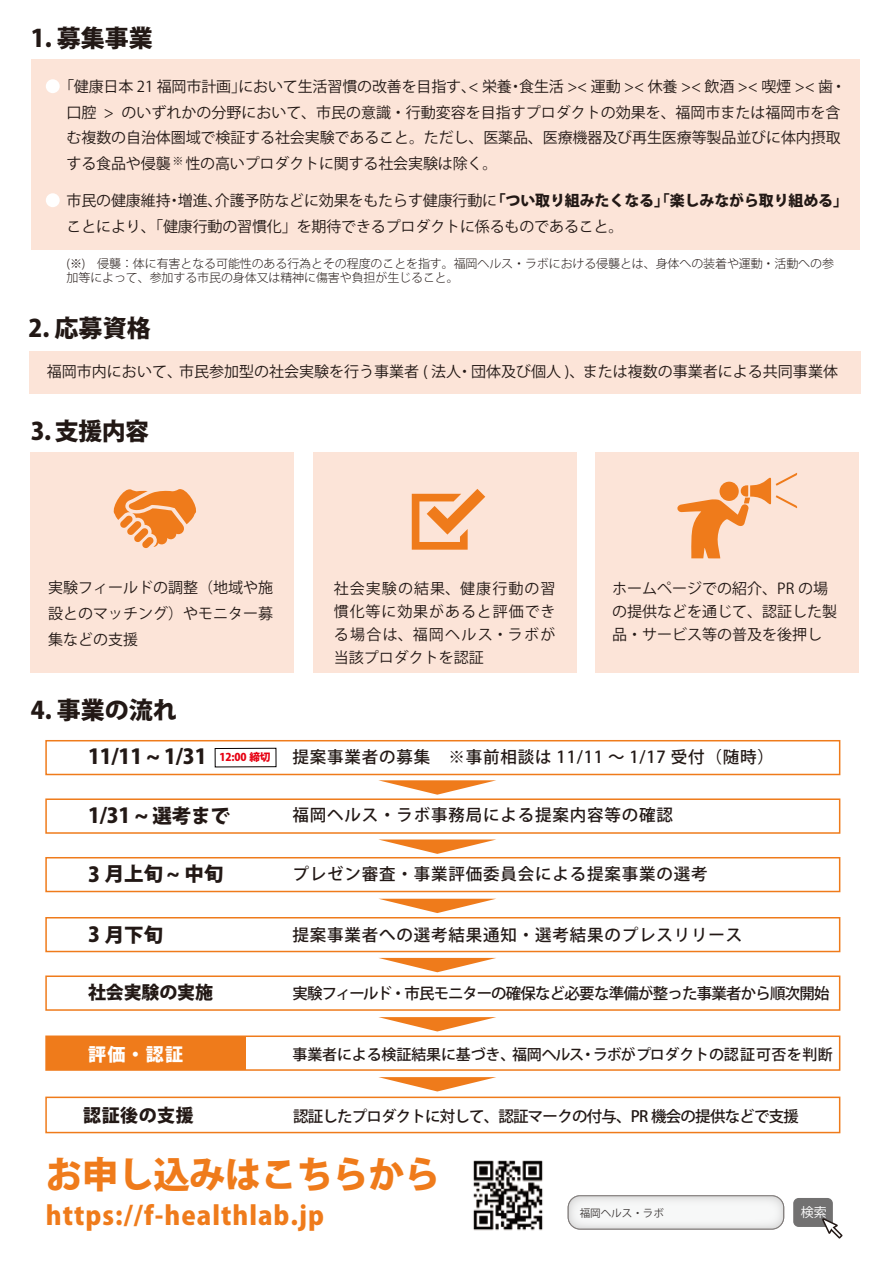
<style>
.page{position:relative;width:893px;height:1263px;background:#fff}
.page>*{position:absolute;margin:0;border:0;box-sizing:border-box;transform-origin:0 0}
.t1{font:800 36.6px "Koz Go Pr 6 N";letter-spacing:-.02em;color:#ef7b1b}
.t2{font:800 25.8px "Koz Go Pr 6 N";letter-spacing:.04em;color:#ef7b1b}
.t3{font:800 24px "Koz Go Pr 6 N";color:#221815}
.t4{font:800 20.55px "Koz Go Pr 6 N";letter-spacing:-.01em;color:#221815}
.t5{font:800 19.5px "Koz Go Pr 6 N";letter-spacing:-.01em;color:#221815}
.t6{font:800 18px "Koz Go Pr 6 N";letter-spacing:-.01em;color:#221815}
.t7{font:800 18px "Koz Go Pr 6 N";color:#fff}
.t8{font:500 16.5px "Koz Go Pr 6 N";letter-spacing:.05em;color:#221815}
.t9{font:500 15.45px "Koz Go Pr 6 N";letter-spacing:-.05em;color:#221815}
.t10{font:15px/22.8px "Koz Go Pr 6 N";color:#221815}
.t11{font:500 15px "Koz Go Pr 6 N";letter-spacing:-.01em;color:#221815}
.t12{font:13.05px "Koz Go Pr 6 N";color:#fff}
.t13{font:300 12px/14.5px "Koz Go Pr 6 N";letter-spacing:-.01em;color:#221815}
.t14{font:300 11.1px "Koz Go Pr 6 N";color:#221815}
.t15{font:10.65px "Koz Go Pr 6 N";letter-spacing:-.005em;color:#3e3a39}
.t16{font:800 10.65px "Koz Go Pr 6 N";color:#e60012}
.s1{font-weight:800}
.s2{font-size:19.5px}
.s3{font-size:20.55px}
</style>
<div class="page">
<div style="left:568px;top:1196px;width:216px;height:33px;background:linear-gradient(to right,#f2f3f3,#f2f3f3);border-radius:12px"></div>
<div style="left:568px;top:1195px;width:216px;height:34px;border:1px solid #c2c1c1;border-radius:12px"></div>
<div style="left:793px;top:1198px;width:40px;height:29px;background:#727171;border-radius:6px"></div>
<svg style="left:822px;top:1214px;width:21px;height:25px"></svg>
<div style="left:29px;top:351px;width:831px;height:42px;background:#fce4d8"></div>
<div style="left:31px;top:60px;width:829px;height:190px;background:#fce4d8"></div>
<div style="left:46px;top:79px;width:14px;height:14px;background:#fff;border-radius:50%"></div>
<div style="left:46px;top:193px;width:14px;height:14px;background:#fff;border-radius:50%"></div>
<img style="left:473px;top:1160px;width:70px;height:71px">
<div style="left:30px;top:453px;width:264px;height:220px;background:#fce4d8"></div>
<div style="left:313px;top:453px;width:263px;height:220px;background:#fce4d8"></div>
<div style="left:595px;top:453px;width:264px;height:220px;background:#fce4d8"></div>
<svg style="left:677px;top:473px;width:120px;height:85px"></svg>
<svg style="left:412px;top:489px;width:73px;height:61px"></svg>
<svg style="left:113px;top:489px;width:83px;height:59px"></svg>
<div style="left:46px;top:1036px;width:200px;height:34px;background:#ef7b1b"></div>
<svg style="left:378px;top:780px;width:118px;height:15px"></svg>
<svg style="left:378px;top:839px;width:118px;height:15px"></svg>
<div style="left:45px;top:740px;width:795px;height:35px;border:2px solid #ef7b1b"></div>
<div style="left:45px;top:798px;width:795px;height:36px;border:2px solid #ef7b1b"></div>
<div style="left:45px;top:857px;width:795px;height:35px;border:2px solid #ef7b1b"></div>
<svg style="left:380px;top:899px;width:115px;height:14px"></svg>
<svg style="left:379px;top:958px;width:117px;height:14px"></svg>
<svg style="left:378px;top:1017px;width:118px;height:14px"></svg>
<svg style="left:378px;top:1077px;width:118px;height:14px"></svg>
<div style="left:45px;top:1096px;width:795px;height:37px;border:2px solid #ef7b1b"></div>
<div style="left:45px;top:917px;width:795px;height:35px;border:2px solid #ef7b1b"></div>
<div style="left:215px;top:748px;width:61px;height:19px;border:1px solid #040000"></div>
<div style="left:45px;top:975px;width:795px;height:36px;border:2px solid #ef7b1b"></div>
<div style="left:45px;top:1035px;width:795px;height:36px;border:2px solid #ef7b1b"></div>
<h3 class="t3" style="left:31px;top:25px;width:123px">1. 募集事業</h3>
<p class="t10" style="left:67px;top:75px;width:781px;line-height:25.5px;text-indent:-8px">「健康日本 21 福岡市計画」において生活習慣の改善を目指す、&lt; 栄養・食生活 &gt;&lt; 運動 &gt;&lt; 休養 &gt;&lt; 飲酒 &gt;&lt; 喫煙 &gt;&lt; 歯・口腔 &gt; のいずれかの分野において、市民の意識・行動変容を目指すプロダクトの効果を、福岡市または福岡市を含む複数の自治体圏域で検証する社会実験であること。ただし、医薬品、医療機器及び再生医療等製品並びに体内摂取する食品や侵襲　性の高いプロダクトに関する社会実験は除く。</p>
<p class="t10" style="left:67px;top:189px;width:783px;line-height:25.5px">市民の健康維持・増進、介護予防などに効果をもたらす健康行動に<span class="s1">「つい取り組みたくなる」「楽しみながら取り組める」</span>ことにより、「健康行動の習慣化」を期待できるプロダクトに係るものであること。</p>
<p class="t14" style="left:172px;top:154px;width:13px">※</p>
<p class="t13" style="left:67px;top:256px;width:769px">(※)　侵襲：体に有害となる可能性のある行為とその程度のことを指す。福岡ヘルス・ラボにおける侵襲とは、身体への装着や運動・活動への参加等によって、参加する市民の身体又は精神に傷害や負担が生じること。</p>
<h3 class="t3" style="left:29px;top:315px;width:124px">2. 応募資格</h3>
<p class="t10" style="left:47px;top:360px;width:793px">福岡市内において、市民参加型の社会実験を行う事業者 ( 法人・団体及び個人 )、または複数の事業者による共同事業体</p>
<h3 class="t3" style="left:31px;top:417px;width:120px">3. 支援内容</h3>
<p class="t10" style="left:48px;top:575px;width:227px;line-height:25.8px;text-align:justify">実験フィールドの調整（地域や施設とのマッチング）やモニター募集などの支援</p>
<p class="t10" style="left:334px;top:578px;width:223px;text-align:justify">社会実験の結果、健康行動の習慣化等に効果があると評価できる場合は、福岡ヘルス・ラボが当該プロダクトを認証</p>
<p class="t10" style="left:612px;top:578px;width:226px">ホームページでの紹介、PR の場の提供などを通じて、認証した製品・サービス等の普及を後押し</p>
<h3 class="t3" style="left:31px;top:696px;width:147px">4. 事業の流れ</h3>
<h3 class="t4" style="left:88px;top:745px;width:120px">11/11 ~ 1/31</h3>
<p class="t8" style="left:293px;top:748px;width:483px">提案事業者の募集　※事前相談は 11/11 ～ 1/17 受付（随時）</p>
<p class="t16" style="left:219px;top:751px;width:53px">12:00 締切</p>
<h3 class="t4" style="left:88px;top:804px;width:143px">1/31 ~ <span class="s2">選考まで</span></h3>
<h3 class="t5" style="left:88px;top:863px;width:137px"><span class="s3">3</span> 月上旬 ~ 中旬</h3>
<h3 class="t5" style="left:88px;top:923px;width:76px"><span class="s3">3</span> 月下旬</h3>
<p class="t8" style="left:293px;top:805px;width:382px">福岡ヘルス・ラボ事務局による提案内容等の確認</p>
<p class="t8" style="left:293px;top:864px;width:416px">プレゼン審査・事業評価委員会による提案事業の選考</p>
<p class="t8" style="left:293px;top:926px;width:451px">提案事業者への選考結果通知・選考結果のプレスリリース</p>
<p class="t6" style="left:88px;top:982px;width:126px">社会実験の実施</p>
<p class="t9" style="left:293px;top:984px;width:539px">実験フィールド・市民モニターの確保など必要な準備が整った事業者から順次開始</p>
<p class="t7" style="left:88px;top:1044px;width:97px">評価・認証</p>
<p class="t11" style="left:293px;top:1046px;width:542px">事業者による検証結果に基づき、福岡ヘルス・ラボがプロダクトの認証可否を判断</p>
<p class="t6" style="left:83px;top:1105px;width:112px">認証後の支援</p>
<p class="t9" style="left:293px;top:1107px;width:507px">認証したプロダクトに対して、認証マークの付与、PR 機会の提供などで支援</p>
<h1 class="t1" style="left:46px;top:1154px;width:396px">お申し込みはこちらから</h1>
<h2 class="t2" style="left:46px;top:1201px;width:280px">https://f-healthlab.jp</h2>
<p class="t15" style="left:580px;top:1207px;width:86px">福岡ヘルス・ラボ</p>
<p class="t12" style="left:801px;top:1204px;width:27px">検索</p>
</div>
